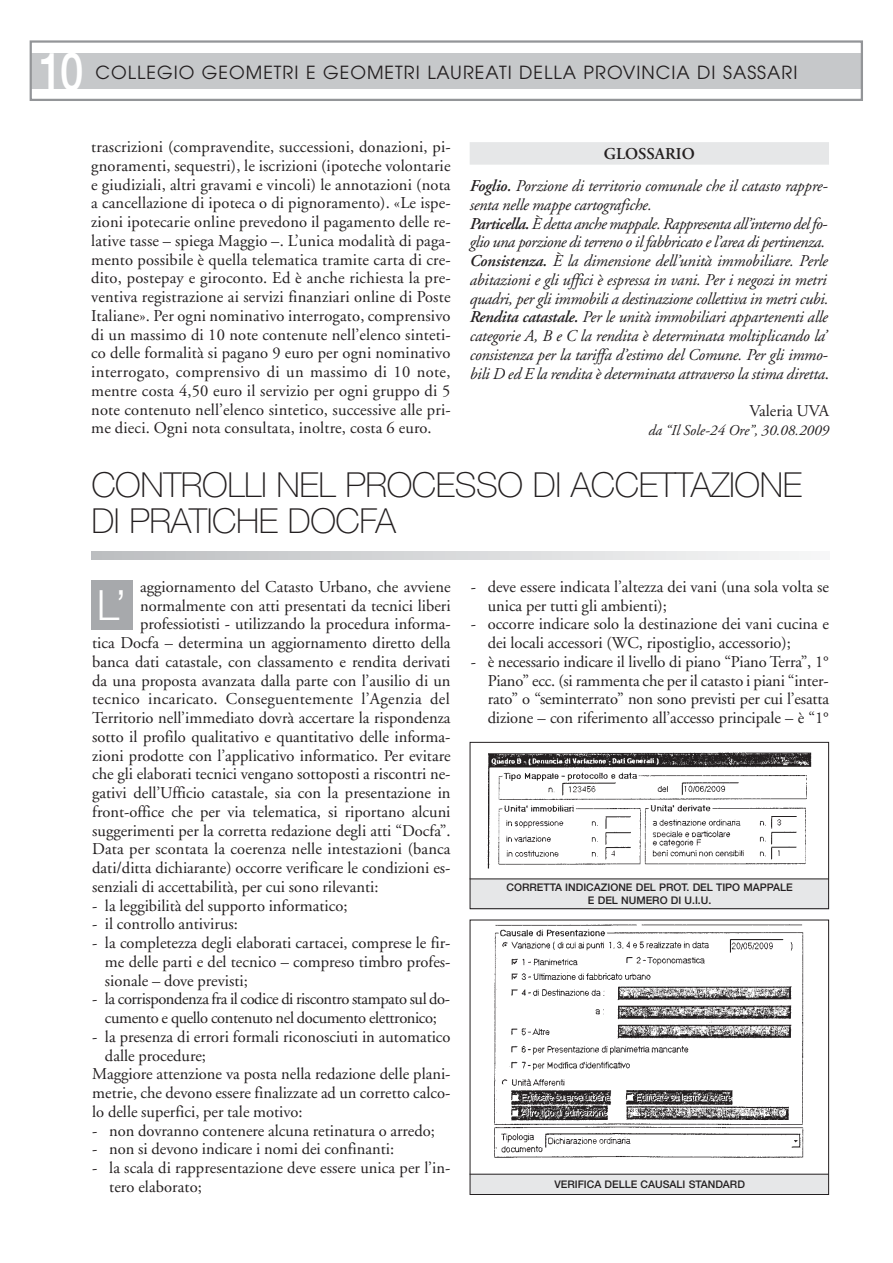
<style>
.page{position:relative;width:893px;height:1263px;background:#fff}
.page>*{position:absolute;margin:0;border:0;box-sizing:border-box;transform-origin:0 0}
.t1{font:500 52.5px "Helvetica Neue";color:#fff;scale:.8 1}
.t2{font:300 41.7px "Helvetica Neue";color:#fff}
.t3{font:100 34.5px/36px "Helvetica Neue";letter-spacing:-.01em;color:#231f20}
.t4{font:18px "Avant Garde";letter-spacing:.055em;color:#231f20}
.t5{font:16.5px/18.8px "Adobe Garamond";color:#231f20;text-align:justify}
.t6{font:italic 16.5px/18.8px "Adobe Garamond";letter-spacing:-.015em;color:#231f20;text-align:center}
.t7{font:16.5px/18.8px "Adobe Garamond";letter-spacing:-.025em;color:#231f20;text-align:center}
.t8{font:16.5px "Adobe Garamond";letter-spacing:.02em;color:#231f20}
.t9{font:italic 15px "Adobe Garamond";color:#231f20}
.t10{font:500 10.5px/12.6px "Helvetica Neue";color:#231f20;text-align:center}
.s1{font-weight:600;font-style:normal}
.s2{font-weight:600}
.s3{font-style:normal}
</style>
<div class="page">
<div style="left:31px;top:53px;width:831px;height:36px;background:#c6c8ca"></div>
<div style="left:30px;top:40px;width:833px;height:61px;border:2px solid #939598"></div>
<div style="left:470px;top:142px;width:359px;height:23px;background:#e6e7e8"></div>
<svg style="left:91px;top:551px;width:708px;height:9px;background:#d8d9da"></svg>
<div style="left:91px;top:580px;width:42px;height:50px;background:#a7a9ac"></div>
<img style="left:487px;top:752px;width:325px;height:117px">
<svg style="left:469px;top:878px;width:360px;height:317px"></svg>
<div style="left:470px;top:742px;width:359px;height:167px;border:1px solid #231f20"></div>
<h1 class="t1" style="left:39px;top:52px;width:57px">10</h1>
<p class="t4" style="left:96px;top:66px;width:703px">COLLEGIO GEOMETRI E GEOMETRI LAUREATI DELLA PROVINCIA DI SASSARI</p>
<p class="t5" style="left:91px;top:139px;width:361px">trascrizioni (compravendite, successioni, donazioni, pi&shy;gnoramenti, sequestri), le iscrizioni (ipoteche volontarie e giudiziali, altri gravami e vincoli) le annotazioni (nota a cancellazione di ipoteca o di pignoramento). «Le ispe&shy;zioni ipotecarie online prevedono il pagamento delle re&shy;lative tasse – spiega Maggio –. L’unica modalità di paga&shy;mento possibile è quella telematica tramite carta di cre&shy;dito, postepay e giroconto. Ed è anche richiesta la pre&shy;ventiva registrazione ai servizi finanziari online di Poste Italiane». Per ogni nominativo interrogato, comprensivo di un massimo di 10 note contenute nell’elenco sinteti&shy;co delle formalità si pagano 9 euro per ogni nominativo interrogato, comprensivo di un massimo di 10 note, mentre costa 4,50 euro il servizio per ogni gruppo di 5 note contenuto nell’elenco sintetico, successive alle pri&shy;me dieci. Ogni nota consultata, inoltre, costa 6 euro.</p>
<p class="t6" style="left:470px;top:139px;width:359px;line-height:32.2px"><span class="s1">GLOSSARIO<br></span><span class="s2">Foglio.</span> Porzione di territorio comunale che il catasto rappre-</p>
<p class="t6" style="left:470px;top:197px;width:361px;text-align:left">senta nelle mappe cartografiche.<br><span class="s2">Particella.</span> È detta anche mappale. Rappresenta all’interno del fo&shy;glio una porzione di terreno o il fabbricato e l’area di pertinenza.<br><span class="s2">Consistenza.</span> È la dimensione dell’unità immobiliare. Perle abitazioni e gli uffici è espressa in vani. Per i negozi in metri quadri, per gli immobili a destinazione collettiva in metri cubi.<br><span class="s2">Rendita catastale.</span> Per le unità immobiliari appartenenti alle categorie A, B e C la rendita è determinata moltiplicando la’ consistenza per la tariffa d’estimo del Comune. Per gli immo&shy;bili D ed E la rendita è determinata attraverso la stima diretta<span class="s3">.</span></p>
<p class="t5" style="left:749px;top:403px;width:81px">Valeria UVA</p>
<p class="t9" style="left:648px;top:424px;width:182px">da “Il Sole-24 Ore”, 30.08.2009</p>
<h3 class="t3" style="left:91px;top:470px;width:712px">CONTROLLI NEL PROCESSO DI ACCETTAZIONE<br>DI PRATICHE DOCFA</h3>
<p class="t5" style="left:140px;top:579px;width:312px">aggiornamento del Catasto Urbano, che avviene</p>
<p class="t5" style="left:140px;top:597px;width:312px">normalmente con atti presentati da tecnici liberi</p>
<p class="t5" style="left:140px;top:616px;width:312px">professiotisti - utilizzando la procedura informa-</p>
<p class="t5" style="left:92px;top:635px;width:360px">tica Docfa – determina un aggiornamento diretto della</p>
<p class="t5" style="left:92px;top:654px;width:360px">banca dati catastale, con classamento e rendita derivati</p>
<p class="t5" style="left:92px;top:672px;width:360px">da una proposta avanzata dalla parte con l’ausilio di un</p>
<p class="t8" style="left:92px;top:692px;width:359px">tecnico incaricato. Conseguentemente l’Agenzia del</p>
<p class="t5" style="left:92px;top:710px;width:360px">Territorio nell’immediato dovrà accertare la rispondenza</p>
<p class="t5" style="left:92px;top:729px;width:360px">sotto il profilo qualitativo e quantitativo delle informa-</p>
<p class="t5" style="left:92px;top:747px;width:360px">zioni prodotte con l’applicativo informatico. Per evitare</p>
<p class="t5" style="left:92px;top:766px;width:360px">che gli elaborati tecnici vengano sottoposti a riscontri ne-</p>
<p class="t5" style="left:92px;top:785px;width:360px">gativi dell’Ufficio catastale, sia con la presentazione in</p>
<p class="t5" style="left:92px;top:804px;width:360px">front-office che per via telematica, si riportano alcuni</p>
<p class="t5" style="left:92px;top:822px;width:360px">suggerimenti per la corretta redazione degli atti “Docfa”.</p>
<p class="t5" style="left:92px;top:841px;width:360px">Data per scontata la coerenza nelle intestazioni (banca</p>
<p class="t5" style="left:92px;top:860px;width:360px">dati/ditta dichiarante) occorre verificare le condizioni es-</p>
<p class="t5" style="left:92px;top:879px;width:288px">senziali di accettabilità, per cui sono rilevanti:</p>
<p class="t5" style="left:92px;top:897px;width:257px">- la leggibilità del supporto informatico;</p>
<p class="t5" style="left:92px;top:916px;width:147px">- il controllo antivirus:</p>
<p class="t5" style="left:105px;top:935px;width:347px;text-indent:-13px">- la completezza degli elaborati cartacei, comprese le fir&shy;me delle parti e del tecnico – compreso timbro profes&shy;sionale – dove previsti;</p>
<p class="t7" style="left:92px;top:991px;width:359px">- la corrispondenza fra il codice di riscontro stampato sul do&shy;cumento e quello contenuto nel documento elettronico;</p>
<p class="t5" style="left:92px;top:1029px;width:360px">- la presenza di errori formali riconosciuti in automatico</p>
<p class="t5" style="left:105px;top:1047px;width:103px">dalle procedure;</p>
<p class="t5" style="left:92px;top:1066px;width:360px">Maggiore attenzione va posta nella redazione delle plani-</p>
<p class="t5" style="left:92px;top:1085px;width:360px">metrie, che devono essere finalizzate ad un corretto calco-</p>
<p class="t5" style="left:92px;top:1104px;width:212px">lo delle superfici, per tale motivo:</p>
<p class="t5" style="left:92px;top:1122px;width:344px">- non dovranno contenere alcuna retinatura o arredo;</p>
<p class="t5" style="left:92px;top:1141px;width:303px">- non si devono indicare i nomi dei confinanti:</p>
<p class="t5" style="left:109px;top:1160px;width:343px;text-indent:-17px">- la scala di rappresentazione deve essere unica per l’in&shy;tero elaborato;</p>
<h2 class="t2" style="left:97px;top:590px;width:31px">L’</h2>
<p class="t5" style="left:488px;top:579px;width:343px;text-indent:-17px">- deve essere indicata l’altezza dei vani (una sola volta se unica per tutti gli ambienti);</p>
<p class="t5" style="left:488px;top:616px;width:343px;text-indent:-17px">- occorre indicare solo la destinazione dei vani cucina e dei locali accessori (WC, ripostiglio, accessorio);</p>
<p class="t5" style="left:488px;top:654px;width:343px;text-indent:-17px">- è necessario indicare il livello di piano “Piano Terra”, 1° Piano” ecc. (si rammenta che per il catasto i piani “inter&shy;rato” o “seminterrato” non sono previsti per cui l’esatta dizione – con riferimento all’accesso principale – è “1°</p>
<p class="t10" style="left:507px;top:882px;width:287px">CORRETTA INDICAZIONE DEL PROT. DEL TIPO MAPPALE<br>E DEL NUMERO DI U.I.U.</p>
<p class="t10" style="left:554px;top:1179px;width:192px">VERIFICA DELLE CAUSALI STANDARD</p>
</div>
